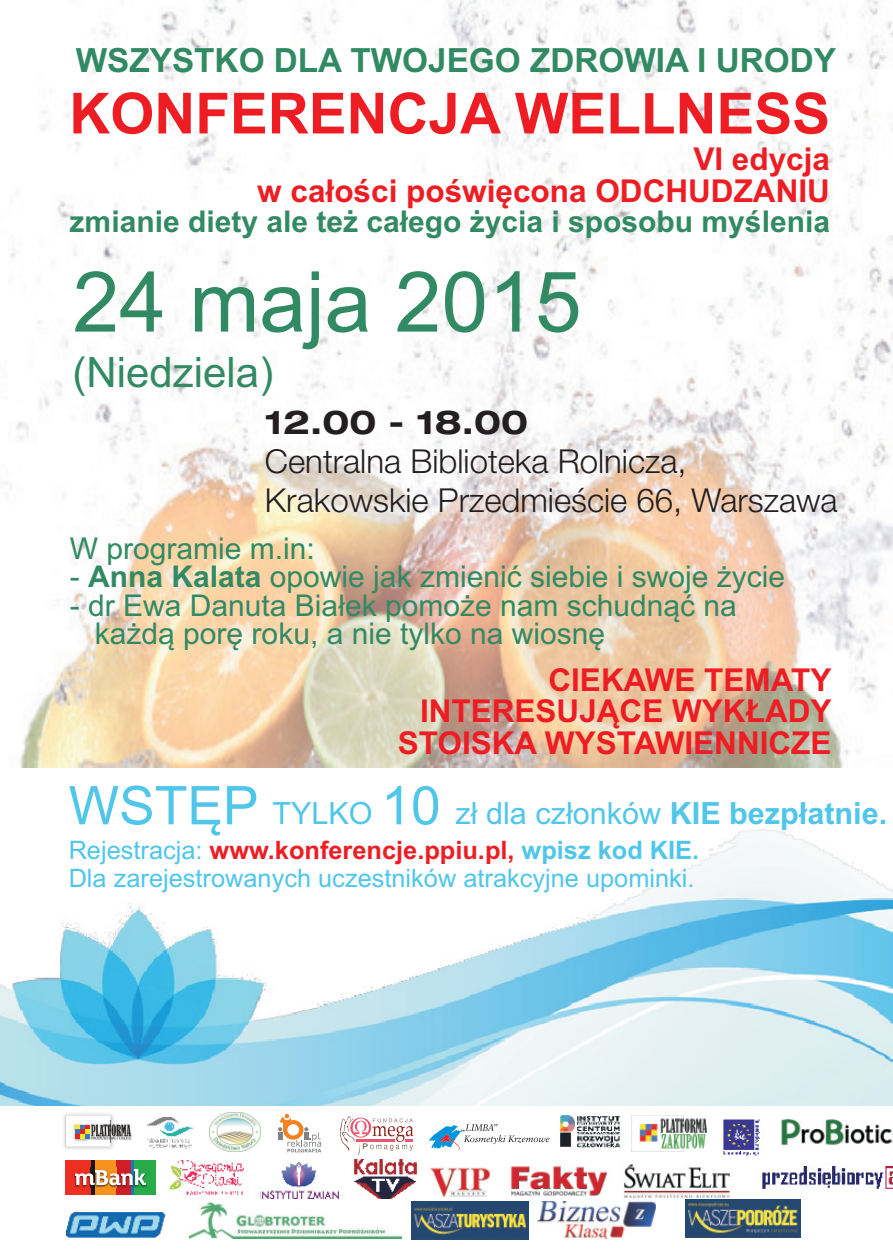
<style>
.page{position:relative;width:893px;height:1259px;background:#fff}
.page>*{position:absolute;margin:0;border:0;box-sizing:border-box;transform-origin:0 0}
.t1{font:84px "Arial";color:#328a64}
.t2{font:700 56.7px "Arial";color:#ee1d23}
.t3{font:42px "Arial";color:#328a64}
.t4{font:700 33.3px "Arial";color:#328a64}
.t5{font:300 33px/39px "Helvetica Neue LT Pro";color:#231f20}
.t6{font:700 expanded 33px "Helvetica Neue LT Pro";color:#231f20}
.t7{font:700 31.5px/31.8px "Arial";color:#ee1d23;text-align:right}
.t8{font:30.6px "Arial";color:#50c6eb}
.t9{font:30px/28.5px "Arial";color:#328a64}
.t10{font:700 30px "Arial";color:#328a64}
.t11{font:25.5px/28.2px "Arial";color:#50c6eb}
.s1{font-weight:700}
.s2{font-size:53.4px}
.s3{font-weight:700;color:#ee1d23}
</style>
<div class="page">
<img style="left:4px;top:0;width:889px;height:767px">
<img style="left:0;top:829px;width:893px;height:277px">
<svg style="left:278px;top:1113px;width:43px;height:39px"></svg>
<img style="left:64px;top:1113px;width:48px;height:5px">
<img style="left:63px;top:1118px;width:3px;height:31px">
<svg style="left:66px;top:1115px;width:65px;height:35px"></svg>
<img style="left:209px;top:1112px;width:52px;height:39px">
<img style="left:148px;top:1117px;width:45px;height:32px">
<img style="left:537px;top:1201px;width:119px;height:37px">
<img style="left:66px;top:1212px;width:100px;height:25px">
<img style="left:782px;top:1119px;width:111px;height:26px">
<img style="left:587px;top:1147px;width:34px;height:1px">
<img style="left:560px;top:1115px;width:26px;height:33px">
<img style="left:576px;top:1115px;width:45px;height:32px">
<svg style="left:429px;top:1124px;width:120px;height:25px"></svg>
<svg style="left:340px;top:1116px;width:73px;height:39px"></svg>
<div style="left:134px;top:1159px;width:22px;height:35px;background:#29ab4a"></div>
<div style="left:116px;top:1159px;width:15px;height:35px;background:#d01e29"></div>
<div style="left:95px;top:1159px;width:21px;height:35px;background:#f7931d"></div>
<div style="left:65px;top:1159px;width:26px;height:35px;background:#ee2e22"></div>
<hr style="left:91px;top:1159px;width:4px;height:35px;background:#171515">
<hr style="left:131px;top:1159px;width:3px;height:35px;background:#107bc1">
<img style="left:73px;top:1167px;width:74px;height:20px">
<svg style="left:75px;top:1169px;width:71px;height:16px"></svg>
<img style="left:169px;top:1160px;width:75px;height:36px">
<img style="left:510px;top:1166px;width:98px;height:30px">
<img style="left:624px;top:1164px;width:106px;height:35px">
<img style="left:762px;top:1165px;width:131px;height:36px">
<img style="left:430px;top:1167px;width:61px;height:30px">
<img style="left:685px;top:1199px;width:115px;height:39px">
<img style="left:260px;top:1162px;width:79px;height:37px">
<img style="left:354px;top:1159px;width:63px;height:40px">
<img style="left:189px;top:1202px;width:212px;height:36px">
<img style="left:411px;top:1201px;width:117px;height:38px">
<img style="left:723px;top:1119px;width:37px;height:37px">
<img style="left:632px;top:1115px;width:75px;height:37px">
<p class="t4" style="left:76px;top:47px;width:762px">WSZYSTKO DLA TWOJEGO ZDROWIA I URODY</p>
<h2 class="t2" style="left:69px;top:92px;width:762px">KONFERENCJA WELLNESS</h2>
<p class="t7" style="left:257px;top:146px;width:574px">VI edycja<br>w ca³oœci poœwiêcona ODCHUDZANIU</p>
<p class="t10" style="left:70px;top:210px;width:762px">zmianie diety ale te¿ ca³ego ¿ycia i sposobu myœlenia</p>
<h1 class="t1" style="left:73px;top:270px;width:510px">24 maja 2015</h1>
<h3 class="t3" style="left:73px;top:357px;width:202px">(Niedziela)</h3>
<p class="t6" style="left:265px;top:410px;width:264px">12.00 - 18.00</p>
<p class="t5" style="left:265px;top:446px;width:574px">Centralna Biblioteka Rolnicza,<br>Krakowskie Przedmieœcie 66, Warszawa</p>
<p class="t9" style="left:70px;top:537px;width:247px">W programie m.in:</p>
<p class="t9" style="left:70px;top:565px;width:717px">- <span class="s1">Anna Kalata</span> opowie jak zmieniæ siebie i swoje ¿ycie</p>
<p class="t9" style="left:95px;top:594px;width:643px;text-indent:-25px">- dr Ewa Danuta Bia³ek pomo¿e nam schudn¹æ na ka¿d¹ porê roku, a nie tylko na wiosnê</p>
<p class="t7" style="left:398px;top:666px;width:435px">CIEKAWE TEMATY<br>INTERESUJ¥CE WYK£ADY<br>STOISKA WYSTAWIENNICZE</p>
<p class="t8" style="left:69px;top:802px;width:820px"><span class="s2">WSTÊP</span> TYLKO <span class="s2">10</span> z³ dla cz³onków <span class="s1">KIE bezp³atnie.</span></p>
<p class="t11" style="left:69px;top:838px;width:632px">Rejestracja: <span class="s3">www.konferencje.ppiu.pl,</span> <span class="s1">wpisz kod KIE.<br></span>Dla zarejestrowanych uczestników atrakcyjne upominki.</p>
</div>
